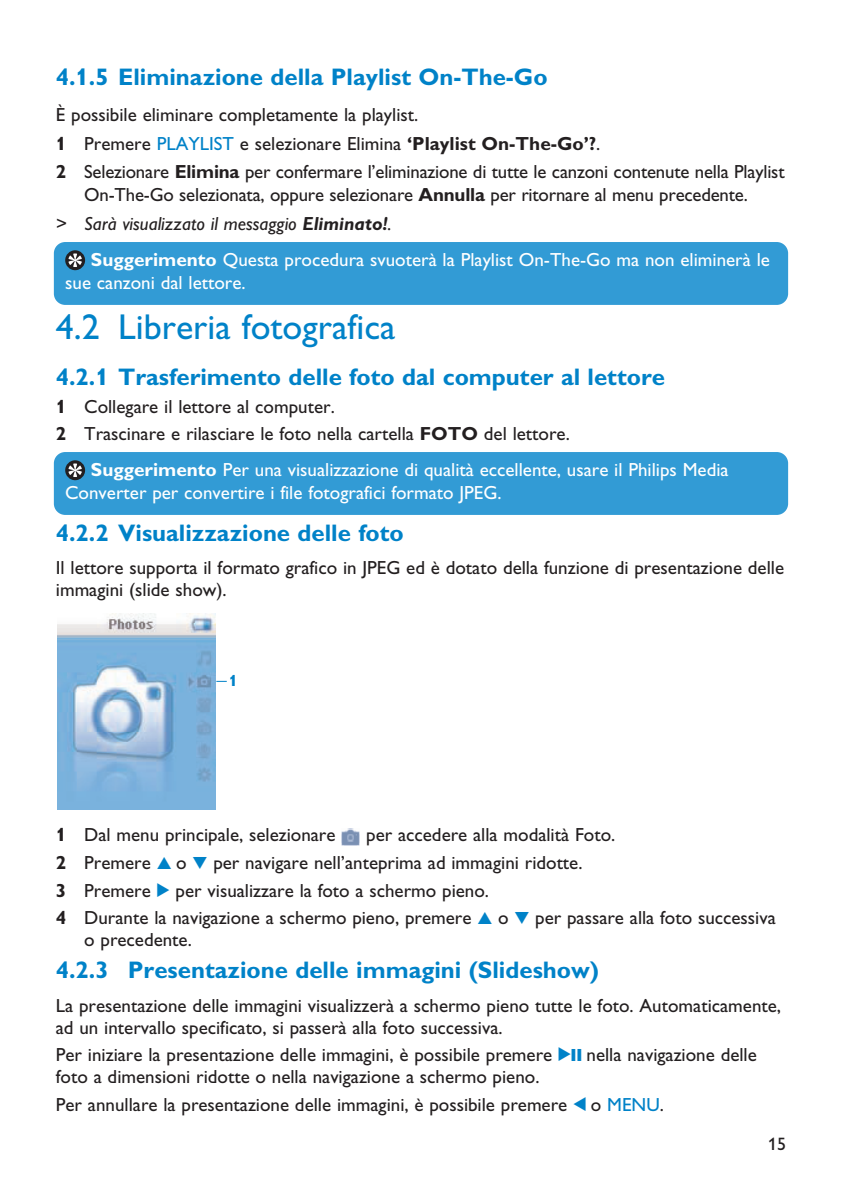
<style>
.page{position:relative;width:842px;height:1191px;background:#fff}
.page>*{position:absolute;margin:0;border:0;box-sizing:border-box;transform-origin:0 0}
.t1{font:36px "Gill Alt One";color:#0082c8}
.t2{font:700 24px "Gill Alt One";color:#0082c8}
.t3{font:19px/27.6px "Gill Alt One";color:#231f20}
.t4{font:19px/22.8px "Gill Alt One";color:#fff}
.t5{font:18px "Gill Alt One";color:#231f20}
.t6{font:700 16px "Gill Alt One";color:#0082c8}
.s1{font-weight:700}
.s2{color:#0082c8}
.s3{font-style:italic}
.s4{font-weight:700;font-style:italic}
.s5{font-family:"Audio Four 4";color:#0082c8}
</style>
<div class="page">
<div style="left:54px;top:242px;width:734px;height:63px;background:#329bd5;border-radius:11px"></div>
<svg style="left:65px;top:250px;width:20px;height:20px"></svg>
<svg style="left:69px;top:253px;width:13px;height:14px"></svg>
<svg style="left:341px;top:831px;width:19px;height:15px"></svg>
<img style="left:342px;top:828px;width:18px;height:17px">
<img style="left:58px;top:613px;width:158px;height:197px">
<svg style="left:216px;top:680px;width:11px;height:2px"></svg>
<div style="left:54px;top:452px;width:734px;height:63px;background:#329bd5;border-radius:11px"></div>
<svg style="left:65px;top:460px;width:20px;height:20px"></svg>
<svg style="left:69px;top:463px;width:13px;height:14px"></svg>
<p class="t2" style="left:56px;top:68px;width:493px">4.1.5 Eliminazione della Playlist On-The-Go</p>
<p class="t3" style="left:56px;top:103px;width:730px;line-height:28.4px">È possibile eliminare completamente la playlist.<br><span class="s1">1</span> Premere <span class="s2">PLAYLIST</span> e selezionare Elimina <span class="s1">‘Playlist On-The-Go’?</span>.<br><span class="s1">2</span> Selezionare <span class="s1">Elimina</span> per confermare l’eliminazione di tutte le canzoni contenute nella Playlist</p>
<p class="t3" style="left:56px;top:183px;width:693px;line-height:28.4px;text-indent:28px">On-The-Go selezionata, oppure selezionare <span class="s1">Annulla</span> per ritornare al menu precedente. <span class="s3">&gt; Sarà visualizzato il messaggio</span> <span class="s4">Eliminato!</span><span class="s3">.</span></p>
<p class="t4" style="left:65px;top:251px;width:706px;text-indent:26px"><span class="s1">Suggerimento</span> Questa procedura svuoterà la Playlist On-The-Go ma non eliminerà le sue canzoni dal lettore.</p>
<h1 class="t1" style="left:56px;top:314px;width:341px">4.2 Libreria fotografica</h1>
<p class="t2" style="left:56px;top:368px;width:611px">4.2.1 Trasferimento delle foto dal computer al lettore</p>
<p class="t3" style="left:56px;top:395px;width:515px"><span class="s1">1</span> Collegare il lettore al computer.<br><span class="s1">2</span> Trascinare e rilasciare le foto nella cartella <span class="s1">FOTO</span> del lettore.</p>
<p class="t4" style="left:65px;top:460px;width:665px;text-indent:26px"><span class="s1">Suggerimento</span> Per una visualizzazione di qualità eccellente, usare il Philips Media<br>Converter per convertire i file fotografici formato JPEG.</p>
<p class="t2" style="left:56px;top:524px;width:349px">4.2.2 Visualizzazione delle foto</p>
<p class="t3" style="left:56px;top:558px;width:730px;line-height:22px">Il lettore supporta il formato grafico in JPEG ed è dotato della funzione di presentazione delle immagini (slide show).</p>
<p class="t6" style="left:229px;top:674px;width:10px">1</p>
<p class="t3" style="left:56px;top:823px;width:281px"><span class="s1">1</span> Dal menu principale, selezionare</p>
<p class="t3" style="left:56px;top:823px;width:721px;text-indent:310px">per accedere alla modalità Foto.<br><span class="s1">2</span> Premere <span class="s5">3</span> o <span class="s5">4</span> per navigare nell’anteprima ad immagini ridotte.<br><span class="s1">3</span> Premere <span class="s5">2</span> per visualizzare la foto a schermo pieno.<br><span class="s1">4</span> Durante la navigazione a schermo pieno, premere <span class="s5">3</span> o <span class="s5">4</span> per passare alla foto successiva</p>
<p class="t3" style="left:84px;top:928px;width:109px">o precedente.</p>
<p class="t2" style="left:56px;top:961px;width:545px">4.2.3 Presentazione delle immagini (Slideshow)</p>
<p class="t3" style="left:56px;top:996px;width:727px;line-height:22px">La presentazione delle immagini visualizzerà a schermo pieno tutte le foto. Automaticamente, ad un intervallo specificato, si passerà alla foto successiva.</p>
<p class="t3" style="left:56px;top:1046px;width:702px;line-height:22px">Per iniziare la presentazione delle immagini, è possibile premere <span class="s5">2;</span> nella navigazione delle foto a dimensioni ridotte o nella navigazione a schermo pieno.</p>
<p class="t3" style="left:56px;top:1093px;width:610px">Per annullare la presentazione delle immagini, è possibile premere <span class="s5">1</span> o <span class="s2">MENU</span>.</p>
<p class="t5" style="left:768px;top:1137px;width:19px">15</p>
</div>
